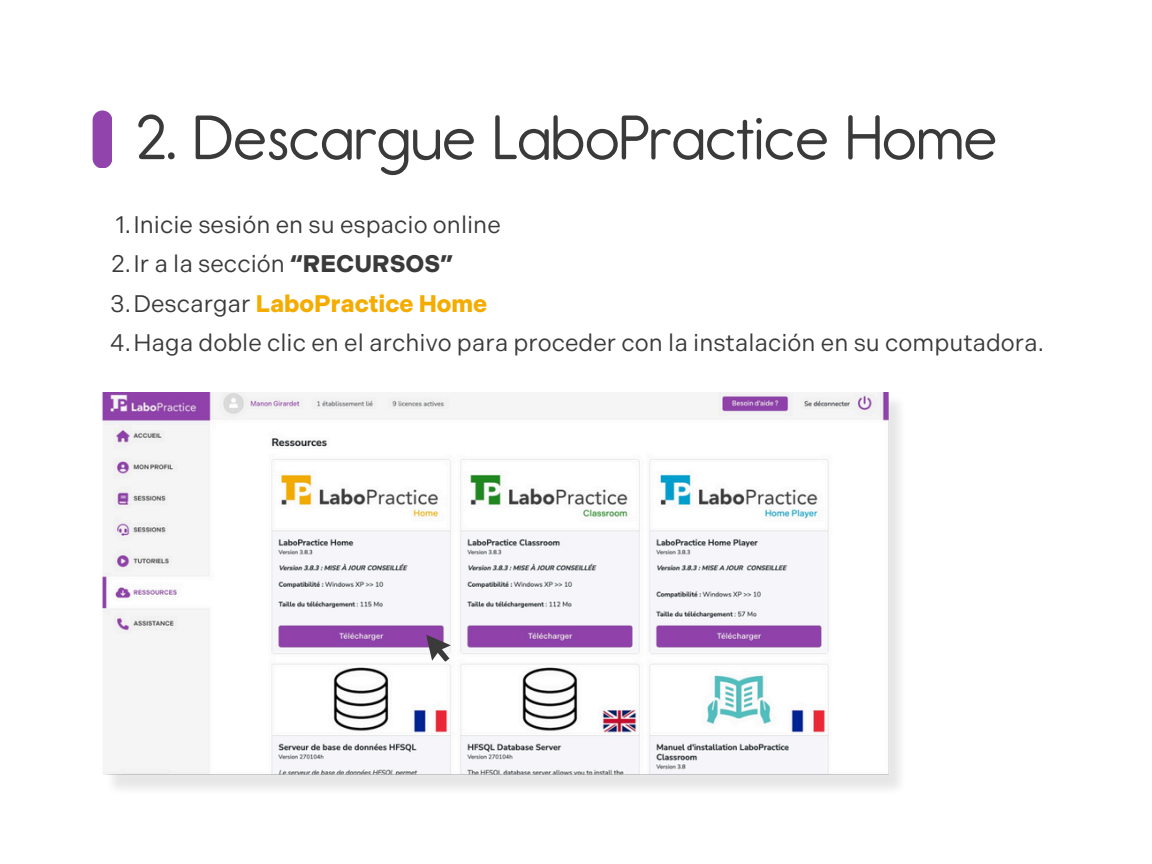
<style>
.page{position:relative;width:1152px;height:864px;background:#fff}
.page>*{position:absolute;margin:0;border:0;box-sizing:border-box;transform-origin:0 0}
.t1{font:63px "Report Rg";color:#3a3a3a}
.t2{font:24px "Indivisible";color:#3a3a3a}
.t3{font:700 24px "Indivisible";color:#f4ac00}
.s1{font-weight:700}
.s2{font-weight:400;color:#3a3a3a}
</style>
<div class="page">
<svg style="left:93px;top:110px;width:19px;height:58px"></svg>
<img style="left:102px;top:393px;width:798px;height:396px">
<svg style="left:426px;top:632px;width:27px;height:32px"></svg>
<h1 class="t1" style="left:137px;top:100px;width:863px">2. Descargue LaboPractice Home</h1>
<p class="t2" style="left:115px;top:211px;width:387px">1.Inicie sesión en su espacio online</p>
<p class="t2" style="left:111px;top:250px;width:344px">2.Ir a la sección <span class="s1">“RECURSOS”</span></p>
<p class="t3" style="left:110px;top:289px;width:379px"><span class="s2">3.Descargar</span> LaboPractice Home</p>
<p class="t2" style="left:110px;top:329px;width:936px">4.Haga doble clic en el archivo para proceder con la instalación en su computadora.</p>
</div>
